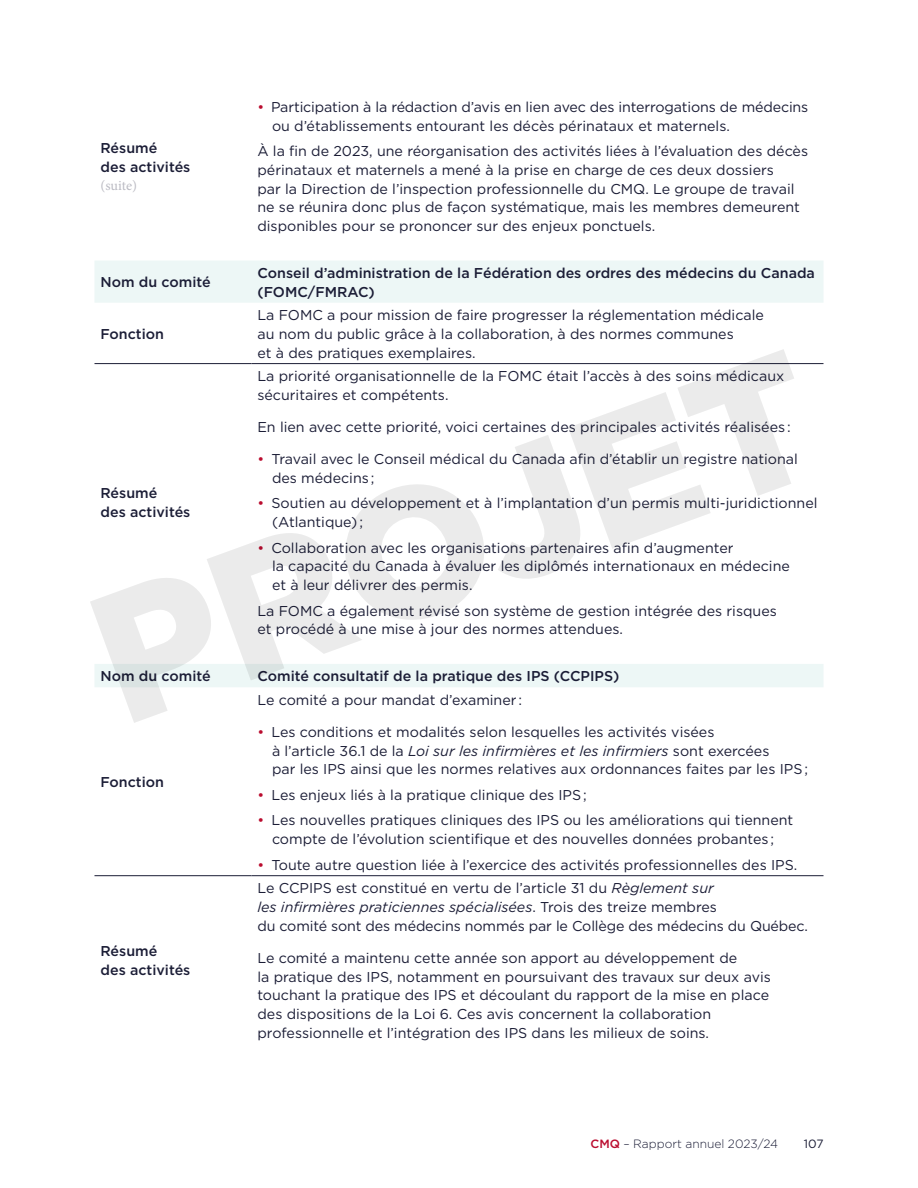
<style>
.page{position:relative;width:918px;height:1188px;background:#fff}
.page>*{position:absolute;margin:0;border:0;box-sizing:border-box;transform-origin:0 0}
.Texte_courant{font:14.25px/18.8px "Gotham";color:#1b1d36}
.Texte_tableau_-_bleu{font:500 14.25px/18.8px "Gotham";color:#1b1d36}
.t1{font:300 12px "Gotham";color:#1b1d36}
.t2{font:12px "Gotham";color:#1b1d36}
.s1{font-family:"Minion Pro";font-weight:400;color:#bbbbc3}
.s2{color:#ba0c2f}
.s3{font-style:italic}
.s4{font-weight:500;color:#ba0c2f}
</style>
<div class="page">
<svg style="left:95px;top:261px;width:729px;height:426px"></svg>
<hr style="left:251px;top:363px;width:573px;height:1px;background:#1b1d36">
<hr style="left:94px;top:875px;width:157px;height:1px;background:#1b1d36">
<hr style="left:251px;top:875px;width:573px;height:1px;background:#1b1d36">
<svg style="left:90px;top:349px;width:704px;height:374px"></svg>
<p class="Texte_tableau_-_bleu" style="left:100px;top:138px;width:91px">Résumé<br>des activités <span class="s1">(suite)</span></p>
<p class="Texte_courant" style="left:272px;top:97px;width:538px;text-indent:-15px"><span class="s2">•</span> Participation à la rédaction d’avis en lien avec des interrogations de médecins ou d’établissements entourant les décès périnataux et maternels.</p>
<p class="Texte_courant" style="left:257px;top:141px;width:552px">À la fin de 2023, une réorganisation des activités liées à l’évaluation des décès périnataux et maternels a mené à la prise en charge de ces deux dossiers<br>par la Direction de l’inspection professionnelle du CMQ. Le groupe de travail ne se réunira donc plus de façon systématique, mais les membres demeurent disponibles pour se prononcer sur des enjeux ponctuels.</p>
<p class="Texte_tableau_-_bleu" style="left:100px;top:273px;width:112px">Nom du comité</p>
<p class="Texte_tableau_-_bleu" style="left:257px;top:263px;width:559px">Conseil d’administration de la Fédération des ordres des médecins du Canada (FOMC/FMRAC)</p>
<p class="Texte_tableau_-_bleu" style="left:100px;top:324px;width:65px">Fonction</p>
<p class="Texte_courant" style="left:257px;top:305px;width:508px">La FOMC a pour mission de faire progresser la réglementation médicale au nom du public grâce à la collaboration, à des normes communes<br>et à des pratiques exemplaires.</p>
<p class="Texte_tableau_-_bleu" style="left:100px;top:484px;width:91px">Résumé<br>des activités</p>
<p class="Texte_courant" style="left:257px;top:366px;width:528px">La priorité organisationnelle de la FOMC était l’accès à des soins médicaux sécuritaires et compétents.</p>
<p class="Texte_courant" style="left:257px;top:417px;width:535px">En lien avec cette priorité, voici certaines des principales activités réalisées :</p>
<p class="Texte_courant" style="left:272px;top:450px;width:527px;text-indent:-15px"><span class="s2">•</span> Travail avec le Conseil médical du Canada afin d’établir un registre national des médecins ;</p>
<p class="Texte_courant" style="left:272px;top:494px;width:547px;text-indent:-15px"><span class="s2">•</span> Soutien au développement et à l’implantation d’un permis multi-juridictionnel (Atlantique) ;</p>
<p class="Texte_courant" style="left:272px;top:538px;width:519px;text-indent:-15px"><span class="s2">•</span> Collaboration avec les organisations partenaires afin d’augmenter<br>la capacité du Canada à évaluer les diplômés internationaux en médecine et à leur délivrer des permis.</p>
<p class="Texte_courant" style="left:257px;top:601px;width:521px">La FOMC a également révisé son système de gestion intégrée des risques et procédé à une mise à jour des normes attendues.</p>
<p class="Texte_tableau_-_bleu" style="left:100px;top:667px;width:112px">Nom du comité</p>
<p class="Texte_tableau_-_bleu" style="left:257px;top:667px;width:364px">Comité consultatif de la pratique des IPS (CCPIPS)</p>
<p class="Texte_tableau_-_bleu" style="left:100px;top:773px;width:65px">Fonction</p>
<p class="Texte_tableau_-_bleu" style="left:100px;top:942px;width:91px">Résumé<br>des activités</p>
<p class="Texte_courant" style="left:257px;top:690px;width:266px">Le comité a pour mandat d’examiner :</p>
<p class="Texte_courant" style="left:272px;top:722px;width:538px;text-indent:-15px"><span class="s2">•</span> Les conditions et modalités selon lesquelles les activités visées<br>à l’article 36.1 de la <span class="s3">Loi sur les infirmières et les infirmiers</span> sont exercées<br>par les IPS ainsi que les normes relatives aux ordonnances faites par les IPS ;</p>
<p class="Texte_courant" style="left:257px;top:785px;width:331px"><span class="s2">•</span> Les enjeux liés à la pratique clinique des IPS ;</p>
<p class="Texte_courant" style="left:257px;top:811px;width:537px;text-align:center"><span class="s2">•</span> Les nouvelles pratiques cliniques des IPS ou les améliorations qui tiennent compte de l’évolution scientifique et des nouvelles données probantes ;</p>
<p class="Texte_courant" style="left:257px;top:855px;width:541px"><span class="s2">•</span> Toute autre question liée à l’exercice des activités professionnelles des IPS.</p>
<p class="Texte_courant" style="left:257px;top:878px;width:552px">Le CCPIPS est constitué en vertu de l’article 31 du <span class="s3">Règlement sur<br>les infirmières praticiennes spécialisées</span>. Trois des treize membres<br>du comité sont des médecins nommés par le Collège des médecins du Québec.</p>
<p class="Texte_courant" style="left:257px;top:948px;width:515px">Le comité a maintenu cette année son apport au développement de<br>la pratique des IPS, notamment en poursuivant des travaux sur deux avis touchant la pratique des IPS et découlant du rapport de la mise en place des dispositions de la Loi 6. Ces avis concernent la collaboration professionnelle et l’intégration des IPS dans les milieux de soins.</p>
<p class="t1" style="left:590px;top:1136px;width:189px"><span class="s4">CMQ</span> – Rapport annuel 2023/24</p>
<p class="t2" style="left:804px;top:1136px;width:21px">107</p>
</div>
